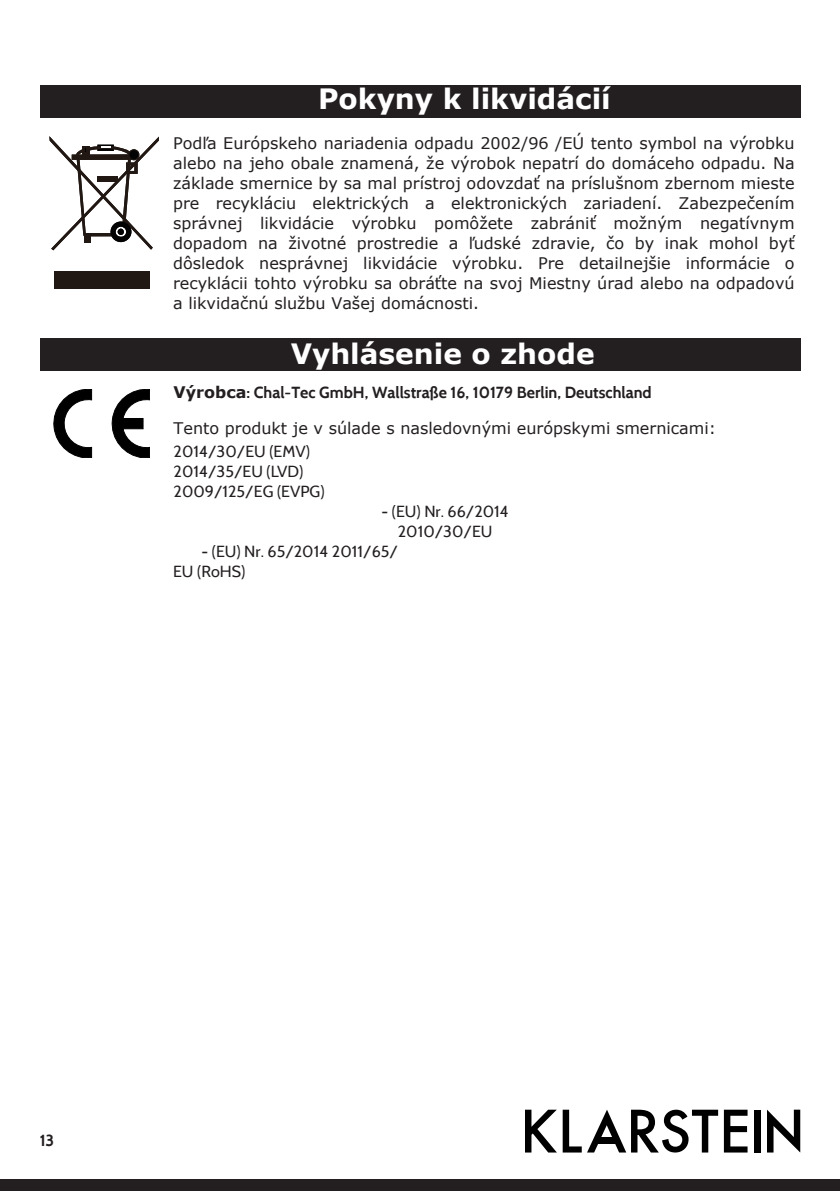
<style>
.page{position:relative;width:840px;height:1191px;background:#fff}
.page>*{position:absolute;margin:0;border:0;box-sizing:border-box;transform-origin:0 0}
.Super_Headline{font:700 28px "Verdana";color:#fff}
.ohne_einzug{font:16px/20px "Verdana";color:#231f20;text-align:justify}
.ohne_einzug-2{font:700 16px "Cabin";color:#231f20}
.ohne_einzug-3{font:16px/19.8px "Cabin";color:#231f20}
.Base_Text{font:16px/19.6px "Cabin";color:#231f20}
.s1{font-family:"Verdana"}
.s2{font-family:"Cabin"}
</style>
<div class="page">
<div style="left:0;top:1179px;width:839px;height:12px;background:#231f20"></div>
<svg style="left:525px;top:1109px;width:31px;height:43px"></svg>
<svg style="left:723px;top:1109px;width:24px;height:43px"></svg>
<div style="left:753px;top:1109px;width:7px;height:43px;background:#000"></div>
<svg style="left:562px;top:1109px;width:155px;height:43px"></svg>
<div style="left:594px;top:1137px;width:24px;height:6px;background:#000"></div>
<svg style="left:767px;top:1109px;width:32px;height:43px"></svg>
<div style="left:40px;top:85px;width:759px;height:33px;background:#231f20"></div>
<div style="left:40px;top:338px;width:759px;height:33px;background:#231f20"></div>
<div style="left:54px;top:271px;width:96px;height:18px;background:#211814"></div>
<svg style="left:49px;top:136px;width:110px;height:114px"></svg>
<div style="left:129px;top:150px;width:10px;height:10px;background:#030303;border-radius:50%"></div>
<div style="left:128px;top:149px;width:11px;height:11px;border:1px solid #211814;border-radius:50%"></div>
<svg style="left:54px;top:389px;width:38px;height:69px"></svg>
<svg style="left:111px;top:389px;width:39px;height:69px"></svg>
<p class="Super_Headline" style="left:318px;top:79px;width:294px">Pokyny k likvidácií</p>
<p class="ohne_einzug" style="left:173px;top:133px;width:622px">Podľa Európskeho nariadenia odpadu 2002/96 /EÚ tento symbol na výrobku alebo na jeho obale znamená, že výrobok nepatrí do domáceho odpadu. Na základe smernice by sa mal prístroj odovzdať na príslušnom zbernom mieste pre recykláciu elektrických a elektronických zariadení. Zabezpečením správnej likvidácie výrobku pomôžete zabrániť možným negatívnym dopadom na životné prostredie a ľudské zdravie, čo by inak mohol byť dôsledok nesprávnej likvidácie výrobku. Pre detailnejšie informácie o recyklácii tohto výrobku sa obráťte na svoj Miestny úrad alebo na odpadovú a likvidačnú službu Vašej domácnosti.</p>
<p class="Super_Headline" style="left:290px;top:334px;width:305px">Vyhlásenie o zhode</p>
<p class="ohne_einzug-2" style="left:173px;top:382px;width:479px"><span class="s1">Výrobca</span>: Chal-Tec GmbH, Wallstraße 16, 10179 Berlin, Deutschland</p>
<p class="ohne_einzug" style="left:173px;top:417px;width:543px;line-height:22.6px">Tento produkt je v súlade s nasledovnými európskymi smernicami:<br><span class="s2">2014/30/EU (EMV)</span></p>
<p class="ohne_einzug-3" style="left:173px;top:461px;width:152px">2014/35/EU (LVD)<br>2009/125/EG (EVPG)</p>
<p class="ohne_einzug-3" style="left:381px;top:501px;width:129px;text-align:center">- (EU) Nr. 66/2014<br>2010/30/EU</p>
<p class="Base_Text" style="left:173px;top:542px;width:226px;text-indent:28px">- (EU) Nr. 65/2014 2011/65/<br>EU (RoHS)</p>
<p class="ohne_einzug-2" style="left:40px;top:1130px;width:16px">13</p>
</div>
